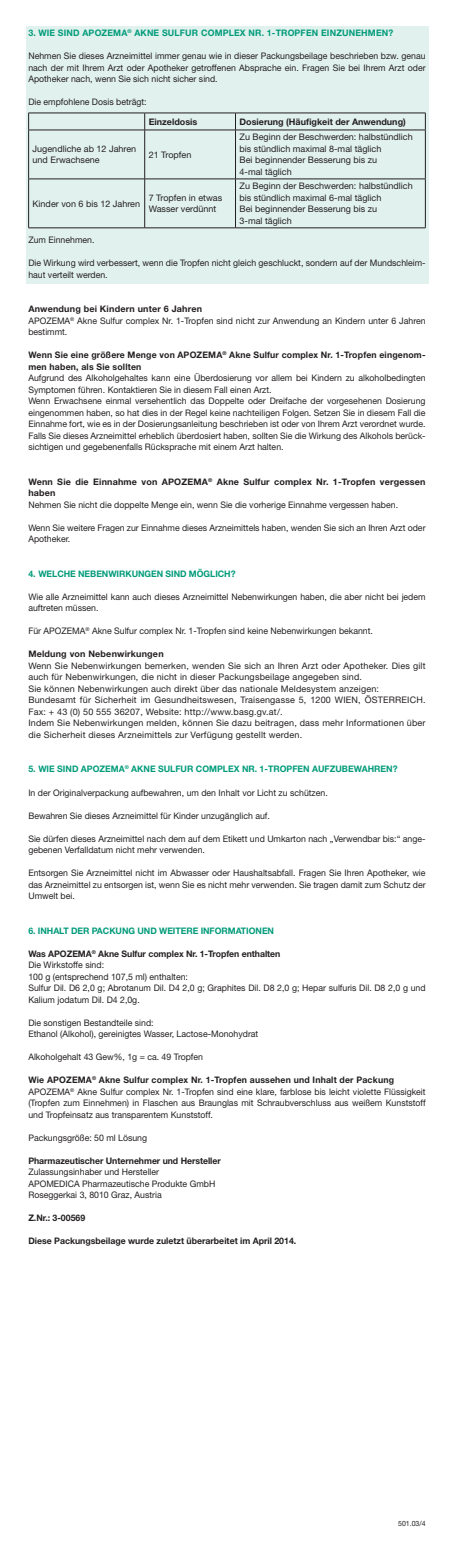
<style>
.page{position:relative;width:454px;height:1554px;background:#fff}
.page>*{position:absolute;margin:0;border:0;box-sizing:border-box;transform-origin:0 0}
.t1{font:9px/11.5px "Helvetica Neue LT Std";color:#231f20}
.t2{font:9px/11.5px "Helvetica Neue LT Std";letter-spacing:.02em;color:#231f20}
.t3{font:700 9px/11.5px "Helvetica Neue LT Std";letter-spacing:.02em;color:#231f20}
.t4{font:700 9px "Helvetica Neue LT Std";color:#009b7a}
.t5{font:700 9px "Helvetica Neue LT Std";color:#231f20}
.t6{font:700 9px "Helvetica Neue LT Std";letter-spacing:.02em;color:#009b7a}
.t7{font:700 9px "Helvetica Neue LT Std";letter-spacing:-.005em;color:#231f20}
.t8{font:7.2px "Helvetica Neue LT Std";color:#231f20}
.s1{font-weight:700}
</style>
<div class="page">
<div style="left:26px;top:26px;width:402px;height:258px;background:#e1f1ed"></div>
<hr style="left:28px;top:113px;width:117px;height:1px;background:#231f20">
<svg style="left:28px;top:113px;width:1px;height:17px"></svg>
<hr style="left:145px;top:113px;width:90px;height:1px;background:#231f20">
<svg style="left:144px;top:113px;width:1px;height:17px"></svg>
<hr style="left:235px;top:113px;width:190px;height:1px;background:#231f20">
<svg style="left:235px;top:113px;width:1px;height:17px"></svg>
<svg style="left:425px;top:113px;width:1px;height:17px"></svg>
<hr style="left:28px;top:130px;width:117px;height:1px;background:#231f20">
<hr style="left:28px;top:130px;width:1px;height:49px;background:#231f20">
<hr style="left:145px;top:130px;width:90px;height:1px;background:#231f20">
<hr style="left:144px;top:130px;width:1px;height:49px;background:#231f20">
<hr style="left:235px;top:130px;width:190px;height:1px;background:#231f20">
<hr style="left:235px;top:130px;width:1px;height:49px;background:#231f20">
<hr style="left:425px;top:130px;width:1px;height:49px;background:#231f20">
<hr style="left:28px;top:179px;width:117px;height:1px;background:#231f20">
<hr style="left:28px;top:179px;width:1px;height:49px;background:#231f20">
<hr style="left:145px;top:179px;width:90px;height:1px;background:#231f20">
<hr style="left:144px;top:179px;width:1px;height:49px;background:#231f20">
<hr style="left:235px;top:179px;width:190px;height:1px;background:#231f20">
<hr style="left:235px;top:179px;width:1px;height:49px;background:#231f20">
<hr style="left:425px;top:179px;width:1px;height:49px;background:#231f20">
<hr style="left:28px;top:228px;width:117px;height:1px;background:#231f20">
<hr style="left:145px;top:228px;width:90px;height:1px;background:#231f20">
<hr style="left:235px;top:228px;width:190px;height:1px;background:#231f20">
<p class="t6" style="left:28px;top:27px;width:366px">3. WIE SIND APOZEMA<sup>®</sup> AKNE SULFUR COMPLEX NR. 1-TROPFEN EINZUNEHMEN?</p>
<p class="t1" style="left:28px;top:50px;width:398px;text-align:justify">Nehmen Sie dieses Arzneimittel immer genau wie in dieser Packungsbeilage beschrieben bzw. genau nach der mit Ihrem Arzt oder Apotheker getroffenen Absprache ein. Fragen Sie bei Ihrem Arzt oder Apotheker nach, wenn Sie sich nicht sicher sind.</p>
<p class="t1" style="left:28px;top:96px;width:120px">Die empfohlene Dosis beträgt:</p>
<p class="t5" style="left:149px;top:116px;width:50px">Einzeldosis</p>
<p class="t5" style="left:239px;top:116px;width:168px">Dosierung (Häufigkeit der Anwendung)</p>
<p class="t1" style="left:33px;top:143px;width:105px">Jugendliche ab 12 Jahren und Erwachsene</p>
<p class="t1" style="left:149px;top:149px;width:44px">21 Tropfen</p>
<p class="t1" style="left:239px;top:131px;width:175px">Zu Beginn der Beschwerden: halbstündlich bis stündlich maximal 8-mal täglich<br>Bei beginnender Besserung bis zu<br>4-mal täglich</p>
<p class="t1" style="left:33px;top:197px;width:109px">Kinder von 6 bis 12 Jahren</p>
<p class="t1" style="left:149px;top:192px;width:75px">7 Tropfen in etwas<br>Wasser verdünnt</p>
<p class="t1" style="left:239px;top:180px;width:175px">Zu Beginn der Beschwerden: halbstündlich bis stündlich maximal 6-mal täglich<br>Bei beginnender Besserung bis zu<br>3-mal täglich</p>
<p class="t1" style="left:28px;top:234px;width:67px">Zum Einnehmen.</p>
<p class="t1" style="left:28px;top:257px;width:398px">Die Wirkung wird verbessert, wenn die Tropfen nicht gleich geschluckt, sondern auf der Mundschleim&shy;haut verteilt werden.</p>
<p class="t1" style="left:28px;top:303px;width:398px"><span class="s1">Anwendung bei Kindern unter 6 Jahren<br></span>APOZEMA<sup>®</sup> Akne Sulfur complex Nr. 1-Tropfen sind nicht zur Anwendung an Kindern unter 6 Jahren bestimmt.</p>
<p class="t3" style="left:28px;top:349px;width:398px">Wenn Sie eine größere Menge von APOZEMA<sup>®</sup> Akne Sulfur complex Nr. 1-Tropfen eingenom&shy;men haben, als Sie sollten</p>
<p class="t1" style="left:28px;top:372px;width:398px">Aufgrund des Alkoholgehaltes kann eine Überdosierung vor allem bei Kindern zu alkoholbedingten Symptomen führen. Kontaktieren Sie in diesem Fall einen Arzt.<br>Wenn Erwachsene einmal versehentlich das Doppelte oder Dreifache der vorgesehenen Dosierung eingenommen haben, so hat dies in der Regel keine nachteiligen Folgen. Setzen Sie in diesem Fall die Einnahme fort, wie es in der Dosierungsanleitung beschrieben ist oder von Ihrem Arzt verordnet wurde.<br>Falls Sie dieses Arzneimittel erheblich überdosiert haben, sollten Sie die Wirkung des Alkohols berück&shy;sichtigen und gegebenenfalls Rücksprache mit einem Arzt halten.</p>
<p class="t3" style="left:28px;top:476px;width:398px">Wenn Sie die Einnahme von APOZEMA<sup>®</sup> Akne Sulfur complex Nr. 1-Tropfen vergessen haben</p>
<p class="t1" style="left:28px;top:499px;width:371px">Nehmen Sie nicht die doppelte Menge ein, wenn Sie die vorherige Einnahme vergessen haben.</p>
<p class="t1" style="left:28px;top:522px;width:398px">Wenn Sie weitere Fragen zur Einnahme dieses Arzneimittels haben, wenden Sie sich an Ihren Arzt oder<br>Apotheker.</p>
<p class="t4" style="left:28px;top:568px;width:209px">4. WELCHE NEBENWIRKUNGEN SIND MÖGLICH?</p>
<p class="t1" style="left:28px;top:591px;width:398px">Wie alle Arzneimittel kann auch dieses Arzneimittel Nebenwirkungen haben, die aber nicht bei jedem auftreten müssen.</p>
<p class="t1" style="left:28px;top:625px;width:346px">Für APOZEMA<sup>®</sup> Akne Sulfur complex Nr. 1-Tropfen sind keine Nebenwirkungen bekannt.</p>
<p class="t3" style="left:28px;top:648px;width:137px">Meldung von Nebenwirkungen</p>
<p class="t2" style="left:28px;top:660px;width:398px">Wenn Sie Nebenwirkungen bemerken, wenden Sie sich an Ihren Arzt oder Apotheker. Dies gilt auch für Nebenwirkungen, die nicht in dieser Packungsbeilage angegeben sind.<br>Sie können Nebenwirkungen auch direkt über das nationale Meldesystem anzeigen:<br>Bundesamt für Sicherheit im Gesundheitswesen, Traisengasse 5, 1200 WIEN, ÖSTERREICH.<br>Fax: + 43 (0) 50 555 36207, Website: http://www.basg.gv.at/.<br>Indem Sie Nebenwirkungen melden, können Sie dazu beitragen, dass mehr Informationen über die Sicherheit dieses Arzneimittels zur Verfügung gestellt werden.</p>
<p class="t4" style="left:28px;top:763px;width:370px">5. WIE SIND APOZEMA<sup>®</sup> AKNE SULFUR COMPLEX NR. 1-TROPFEN AUFZUBEWAHREN?</p>
<p class="t1" style="left:28px;top:786px;width:301px">In der Originalverpackung aufbewahren, um den Inhalt vor Licht zu schützen.</p>
<p class="t1" style="left:28px;top:809px;width:243px">Bewahren Sie dieses Arzneimittel für Kinder unzugänglich auf.</p>
<p class="t1" style="left:28px;top:832px;width:398px">Sie dürfen dieses Arzneimittel nach dem auf dem Etikett und Umkarton nach „Verwendbar bis:“ ange&shy;gebenen Verfalldatum nicht mehr verwenden.</p>
<p class="t1" style="left:28px;top:867px;width:398px;text-align:justify">Entsorgen Sie Arzneimittel nicht im Abwasser oder Haushaltsabfall. Fragen Sie Ihren Apotheker, wie das Arzneimittel zu entsorgen ist, wenn Sie es nicht mehr verwenden. Sie tragen damit zum Schutz der Umwelt bei.</p>
<p class="t4" style="left:28px;top:924px;width:247px">6. INHALT DER PACKUNG UND WEITERE INFORMATIONEN</p>
<p class="t1" style="left:28px;top:947px;width:398px"><span class="s1">Was APOZEMA</span><sup>®</sup> <span class="s1">Akne Sulfur complex Nr. 1-Tropfen enthalten<br></span>Die Wirkstoffe sind:<br>100 g (entsprechend 107,5 ml) enthalten:<br>Sulfur Dil. D6 2,0 g; Abrotanum Dil. D4 2,0 g; Graphites Dil. D8 2,0 g; Hepar sulfuris Dil. D8 2,0 g und Kalium jodatum Dil. D4 2,0g.</p>
<p class="t1" style="left:28px;top:1016px;width:231px">Die sonstigen Bestandteile sind:<br>Ethanol (Alkohol), gereinigtes Wasser, Lactose-Monohydrat</p>
<p class="t1" style="left:28px;top:1051px;width:176px">Alkoholgehalt 43 Gew%, 1g = ca. 49 Tropfen</p>
<p class="t1" style="left:28px;top:1074px;width:398px"><span class="s1">Wie APOZEMA</span><sup>®</sup> <span class="s1">Akne Sulfur complex Nr. 1-Tropfen aussehen und Inhalt der Packung </span>APOZEMA<sup>®</sup> Akne Sulfur complex Nr. 1-Tropfen sind eine klare, farblose bis leicht violette Flüssigkeit (Tropfen zum Einnehmen) in Flaschen aus Braunglas mit Schraubverschluss aus weißem Kunststoff und Tropfeinsatz aus transparentem Kunststoff.</p>
<p class="t1" style="left:28px;top:1131px;width:120px">Packungsgröße: 50 ml Lösung</p>
<p class="t7" style="left:28px;top:1154px;width:194px">Pharmazeutischer Unternehmer und Hersteller</p>
<p class="t1" style="left:28px;top:1166px;width:188px">Zulassungsinhaber und Hersteller<br>APOMEDICA Pharmazeutische Produkte GmbH<br>Roseggerkai 3, 8010 Graz, Austria</p>
<p class="t3" style="left:28px;top:1212px;width:58px">Z.Nr.: 3-00569</p>
<p class="t5" style="left:28px;top:1235px;width:269px">Diese Packungsbeilage wurde zuletzt überarbeitet im April 2014.</p>
<p class="t8" style="left:398px;top:1518px;width:29px">501.03/4</p>
</div>
